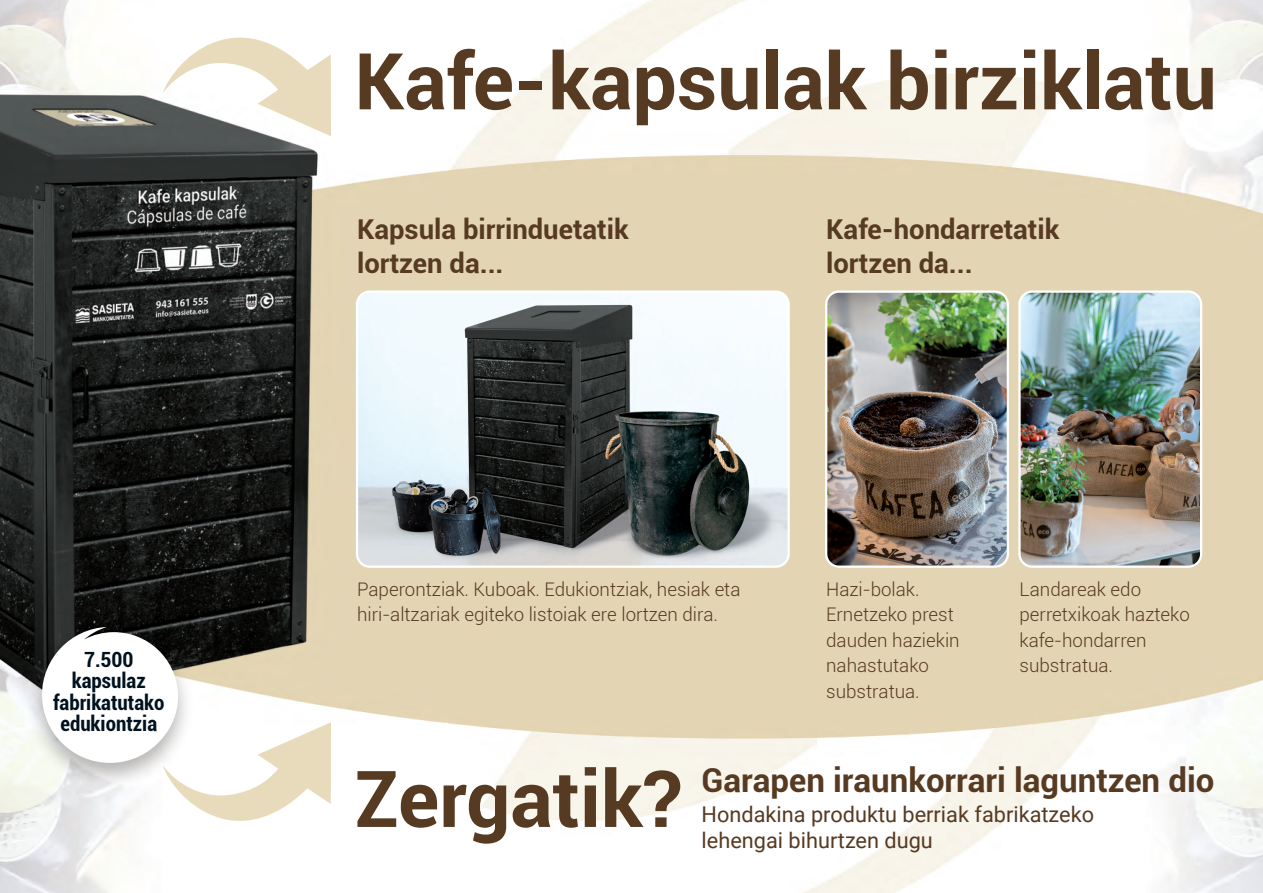
<style>
.page{position:relative;width:1263px;height:893px;background:#fff}
.page>*{position:absolute;margin:0;border:0;box-sizing:border-box;transform-origin:0 0}
.t1{font:700 78.45px "Roboto";color:#563a21}
.t2{font:700 33px "Roboto";color:#563a21}
.t3{font:700 27.45px/34.2px "Roboto";color:#563a21}
.t4{font:21.75px/26.1px "Roboto";color:#563a21}
.t5{font:700 condensed 21px/21.3px "Roboto";color:#00121e;text-align:center}
.t6{font:300 18.75px/25.3px "Roboto";color:#563a21}
</style>
<div class="page">
<img style="left:0;top:0;width:1263px;height:893px">
<svg style="left:163px;top:0;width:168px;height:136px"></svg>
<img style="left:357px;top:292px;width:432px;height:275px">
<div style="left:356px;top:290px;width:434px;height:278px;border:2px solid #fff;border-radius:13px"></div>
<img style="left:826px;top:292px;width:182px;height:275px">
<div style="left:825px;top:290px;width:184px;height:278px;border:2px solid #fff;border-radius:13px"></div>
<img style="left:1019px;top:292px;width:182px;height:275px">
<div style="left:1018px;top:290px;width:184px;height:278px;border:2px solid #fff;border-radius:13px"></div>
<img style="left:20px;top:615px;width:181px;height:181px">
<svg style="left:42px;top:627px;width:289px;height:232px"></svg>
<p class="t5" style="left:53px;top:648px;width:113px">7.500 kapsulaz fabrikatutako edukiontzia</p>
<h1 class="t1" style="left:354px;top:26px;width:864px">Kafe-kapsulak birziklatu</h1>
<h3 class="t3" style="left:357px;top:211px;width:273px">Kapsula birrinduetatik lortzen da...</h3>
<h3 class="t3" style="left:826px;top:211px;width:235px">Kafe-hondarretatik lortzen da...</h3>
<p class="t6" style="left:357px;top:576px;width:385px">Paperontziak. Kuboak. Edukiontziak, hesiak eta hiri-altzariak egiteko listoiak ere lortzen dira.</p>
<p class="t6" style="left:826px;top:576px;width:135px">Hazi-bolak.<br>Ernetzeko prest dauden haziekin nahastutako substratua.</p>
<p class="t6" style="left:1019px;top:576px;width:172px">Landareak edo perretxikoak hazteko kafe-hondarren substratua.</p>
<h1 class="t1" style="left:354px;top:744px;width:329px">Zergatik?</h1>
<h2 class="t2" style="left:701px;top:757px;width:514px">Garapen iraunkorrari laguntzen dio</h2>
<p class="t4" style="left:702px;top:801px;width:394px">Hondakina produktu berriak fabrikatzeko lehengai bihurtzen dugu</p>
</div>
